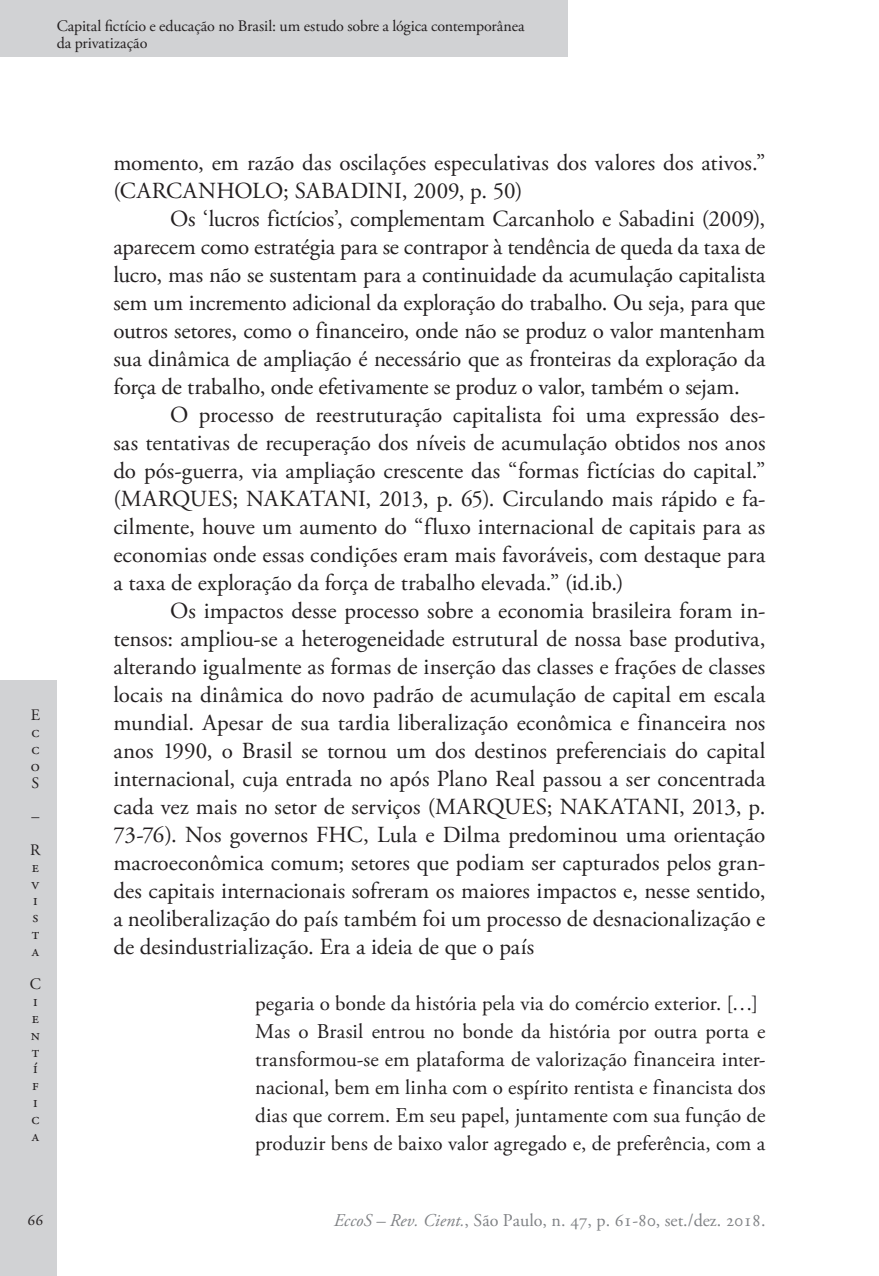
<style>
.page{position:relative;width:879px;height:1276px;background:#fff}
.page>*{position:absolute;margin:0;border:0;box-sizing:border-box;transform-origin:0 0}
.Ec_Normal{font:23px/28px "Adobe Garamond Pro";color:#231f20;text-align:justify}
.Ec_Normal_-_citação{font:21px/28px "Adobe Garamond Pro";color:#231f20;text-align:justify}
.t1{font:18px "Adobe Garamond Pro";color:#808285}
.t2{font:16px/16.8px "Adobe Garamond Pro";letter-spacing:-.005em;color:#231f20}
.s1{font-style:italic}
</style>
<div class="page">
<div style="left:0;top:680px;width:57px;height:596px;background:#d1d2d4"></div>
<div style="left:0;top:0;width:567px;height:57px;background:#d1d2d4"></div>
<p class="t2" style="left:57px;top:19px;width:469px">Capital fictício e educação no Brasil: um estudo sobre a lógica contemporânea da privatização</p>
<p class="t2" style="left:31px;top:707px;width:11px;text-align:justify">E c c o S</p>
<p class="t2" style="left:30px;top:800px;width:12px;line-height:33.6px">–<br>R</p>
<p class="t2" style="left:32px;top:859px;width:9px;text-align:justify">e v i s t a</p>
<p class="t2" style="left:30px;top:976px;width:13px">C i e n t í f i c a</p>
<p class="Ec_Normal" style="left:113px;top:150px;width:653px">momento, em razão das oscilações especulativas dos valores dos ativos.” (CARCANHOLO; SABADINI, 2009, p. 50)</p>
<p class="Ec_Normal" style="left:113px;top:206px;width:654px;text-indent:57px">Os ‘lucros fictícios’, complementam Carcanholo e Sabadini (2009), aparecem como estratégia para se contrapor à tendência de queda da taxa de lucro, mas não se sustentam para a continuidade da acumulação capitalista sem um incremento adicional da exploração do trabalho. Ou seja, para que outros setores, como o financeiro, onde não se produz o valor mantenham sua dinâmica de ampliação é necessário que as fronteiras da exploração da força de trabalho, onde efetivamente se produz o valor, também o sejam.</p>
<p class="Ec_Normal" style="left:113px;top:402px;width:654px;text-indent:57px">O processo de reestruturação capitalista foi uma expressão des&shy;sas tentativas de recuperação dos níveis de acumulação obtidos nos anos do pós-guerra, via ampliação crescente das “formas fictícias do capital.” (MARQUES; NAKATANI, 2013, p. 65). Circulando mais rápido e fa&shy;cilmente, houve um aumento do “fluxo internacional de capitais para as economias onde essas condições eram mais favoráveis, com destaque para a taxa de exploração da força de trabalho elevada.” (id.ib.)</p>
<p class="Ec_Normal" style="left:113px;top:598px;width:653px;text-indent:57px">Os impactos desse processo sobre a economia brasileira foram in&shy;tensos: ampliou-se a heterogeneidade estrutural de nossa base produtiva, alterando igualmente as formas de inserção das classes e frações de classes locais na dinâmica do novo padrão de acumulação de capital em escala mundial. Apesar de sua tardia liberalização econômica e financeira nos anos 1990, o Brasil se tornou um dos destinos preferenciais do capital internacional, cuja entrada no após Plano Real passou a ser concentrada cada vez mais no setor de serviços (MARQUES; NAKATANI, 2013, p.<br>73-76). Nos governos FHC, Lula e Dilma predominou uma orientação macroeconômica comum; setores que podiam ser capturados pelos gran&shy;des capitais internacionais sofreram os maiores impactos e, nesse sentido, a neoliberalização do país também foi um processo de desnacionalização e de desindustrialização. Era a ideia de que o país</p>
<p class="Ec_Normal_-_citação" style="left:255px;top:990px;width:504px">pegaria o bonde da história pela via do comércio exterior. […]</p>
<p class="Ec_Normal_-_citação" style="left:255px;top:1018px;width:512px">Mas o Brasil entrou no bonde da história por outra porta e transformou-se em plataforma de valorização financeira inter&shy;nacional, bem em linha com o espírito rentista e financista dos dias que correm. Em seu papel, juntamente com sua função de produzir bens de baixo valor agregado e, de preferência, com a</p>
<p class="t2" style="left:28px;top:1212px;width:17px">66</p>
<p class="t1" style="left:334px;top:1209px;width:433px"><span class="s1">EccoS – Rev. Cient.</span>, São Paulo, n. 47, p. 61-80, set./dez. 2018.</p>
</div>
